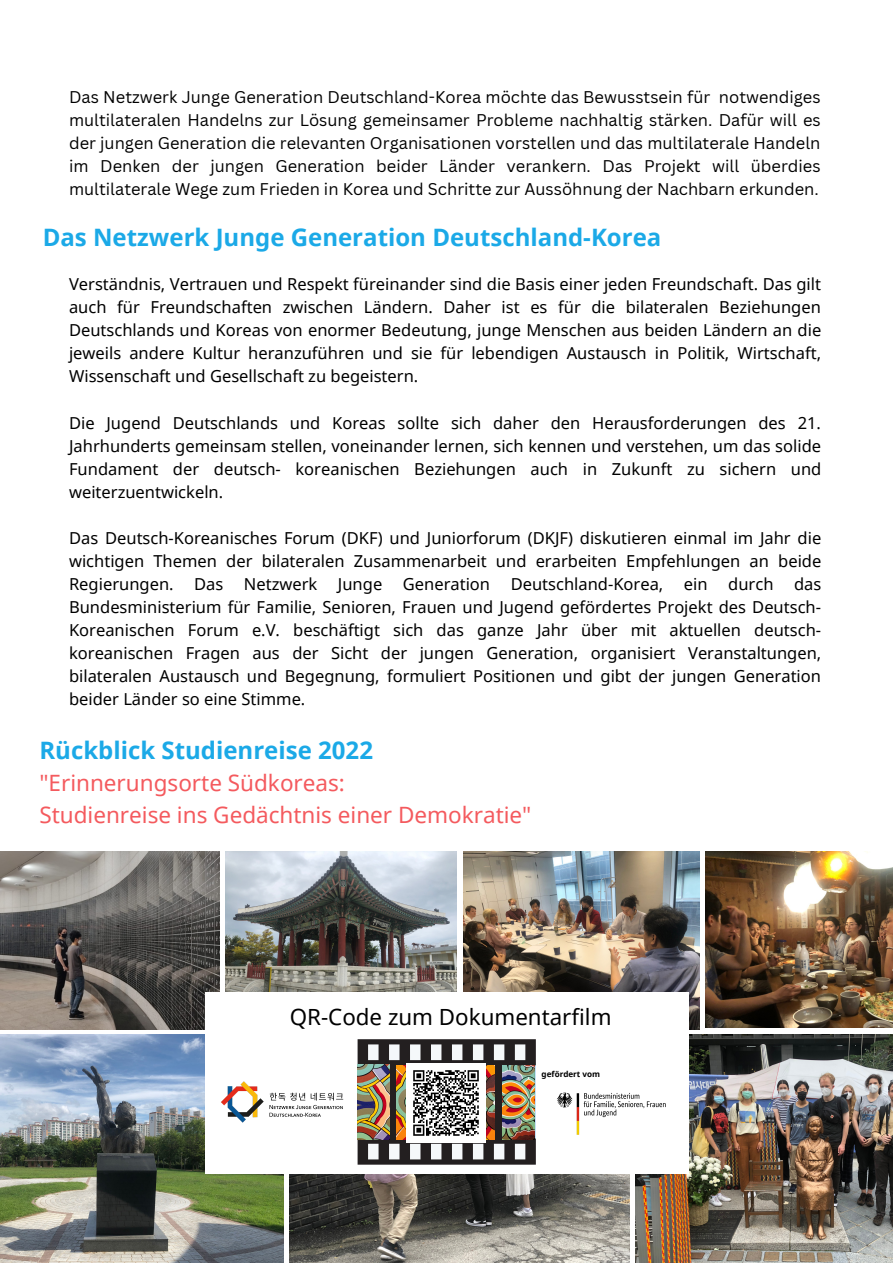
<style>
.page{position:relative;width:893px;height:1263px;background:#fff}
.page>*{position:absolute;margin:0;border:0;box-sizing:border-box;transform-origin:0 0}
.t1{font:700 24px "Noto Sans";color:#1ba9e7}
.t2{font:22.5px "Noto Sans";color:#f45a5e}
.t3{font:22.27px "Noto Sans";color:#000}
.t4{font:16.5px/23.1px "Noto Sans";color:#000;text-align:justify}
.t5{font:16.5px/23.1px "Canva Sans";color:#000;text-align:justify}
.t6{font:700 8.1px "Noto Sans";color:#000}
</style>
<div class="page">
<img style="left:289px;top:1174px;width:340px;height:89px">
<img style="left:635px;top:1035px;width:258px;height:228px">
<img style="left:0;top:1035px;width:283px;height:228px">
<img style="left:0;top:851px;width:219px;height:178px">
<img style="left:226px;top:851px;width:230px;height:141px">
<img style="left:706px;top:851px;width:187px;height:177px">
<img style="left:464px;top:851px;width:235px;height:178px">
<div style="left:205px;top:992px;width:483px;height:182px;background:#fff"></div>
<svg style="left:357px;top:1039px;width:179px;height:126px"></svg>
<img style="left:502px;top:1065px;width:32px;height:75px">
<img style="left:396px;top:1065px;width:99px;height:75px">
<img style="left:406px;top:1063px;width:79px;height:79px">
<img style="left:357px;top:1064px;width:32px;height:75px">
<img style="left:557px;top:1092px;width:109px;height:43px">
<img style="left:221px;top:1081px;width:123px;height:42px">
<p class="t5" style="left:69px;top:85px;width:753px">Das Netzwerk Junge Generation Deutschland-Korea möchte das Bewusstsein für notwendiges multilateralen Handelns zur Lösung gemeinsamer Probleme nachhaltig stärken. Dafür will es der jungen Generation die relevanten Organisationen vorstellen und das multilaterale Handeln im Denken der jungen Generation beider Länder verankern. Das Projekt will überdies multilaterale Wege zum Frieden in Korea und Schritte zur Aussöhnung der Nachbarn erkunden.</p>
<p class="t1" style="left:43px;top:220px;width:620px">Das Netzwerk Junge Generation Deutschland-Korea</p>
<p class="t4" style="left:69px;top:272px;width:754px">Verständnis, Vertrauen und Respekt füreinander sind die Basis einer jeden Freundschaft. Das gilt auch für Freundschaften zwischen Ländern. Daher ist es für die bilateralen Beziehungen Deutschlands und Koreas von enormer Bedeutung, junge Menschen aus beiden Ländern an die jeweils andere Kultur heranzuführen und sie für lebendigen Austausch in Politik, Wirtschaft, Wissenschaft und Gesellschaft zu begeistern.</p>
<p class="t4" style="left:69px;top:411px;width:754px">Die Jugend Deutschlands und Koreas sollte sich daher den Herausforderungen des 21.<br>Jahrhunderts gemeinsam stellen, voneinander lernen, sich kennen und verstehen, um das solide Fundament der deutsch- koreanischen Beziehungen auch in Zukunft zu sichern und weiterzuentwickeln.</p>
<p class="t4" style="left:69px;top:526px;width:754px">Das Deutsch-Koreanisches Forum (DKF) und Juniorforum (DKJF) diskutieren einmal im Jahr die wichtigen Themen der bilateralen Zusammenarbeit und erarbeiten Empfehlungen an beide Regierungen. Das Netzwerk Junge Generation Deutschland-Korea, ein durch das Bundesministerium für Familie, Senioren, Frauen und Jugend gefördertes Projekt des Deutsch-Koreanischen Forum e.V. beschäftigt sich das ganze Jahr über mit aktuellen deutsch&shy;koreanischen Fragen aus der Sicht der jungen Generation, organisiert Veranstaltungen, bilateralen Austausch und Begegnung, formuliert Positionen und gibt der jungen Generation beider Länder so eine Stimme.</p>
<p class="t1" style="left:39px;top:734px;width:335px">Rückblick Studienreise 2022</p>
<p class="t2" style="left:39px;top:767px;width:307px">"Erinnerungsorte Südkoreas:</p>
<p class="t2" style="left:39px;top:799px;width:493px">Studienreise ins Gedächtnis einer Demokratie"</p>
<p class="t3" style="left:290px;top:1001px;width:323px">QR-Code zum Dokumentarfilm</p>
<p class="t6" style="left:541px;top:1068px;width:60px">gefördert vom</p>
</div>
